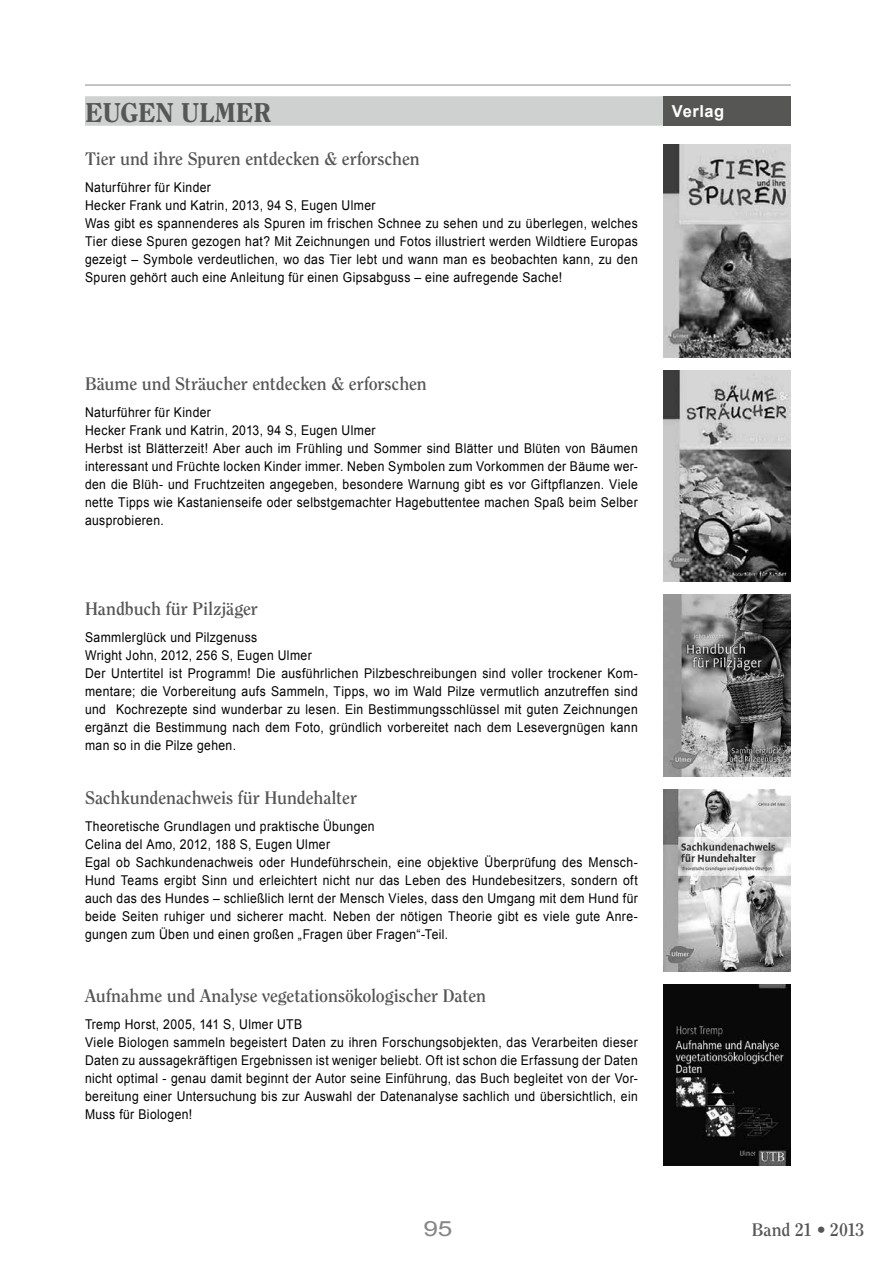
<style>
.page{position:relative;width:893px;height:1263px;background:#fff}
.page>*{position:absolute;margin:0;border:0;box-sizing:border-box;transform-origin:0 0}
.t1{font:800 27px "Clearface Std";letter-spacing:-.01em;color:#565655}
.t2{font:21px "Arial";color:#868786;scale:1.25 1}
.t3{font:700 18px "Clearface Std";letter-spacing:-.01em;color:#565655}
.t4{font:700 16.5px "Arial";letter-spacing:.03em;color:#fff}
.t5{font:13.5px/18px "Arial";letter-spacing:.03em;color:#000;scale:.9 1}
</style>
<div class="page">
<hr style="left:85px;top:84px;width:706px;height:2px;background:#b1b2b3">
<div style="left:85px;top:96px;width:578px;height:30px;background:#cfd0d0;border:1px solid #cfd0d0"></div>
<div style="left:663px;top:96px;width:128px;height:30px;background:#565655"></div>
<img style="left:663px;top:145px;width:128px;height:212px">
<img style="left:663px;top:370px;width:128px;height:211px">
<img style="left:663px;top:594px;width:128px;height:182px">
<img style="left:663px;top:789px;width:128px;height:182px">
<img style="left:663px;top:984px;width:128px;height:181px">
<h1 class="t1" style="left:85px;top:96px;width:188px">EUGEN ULMER</h1>
<p class="t4" style="left:672px;top:100px;width:54px">Verlag</p>
<h3 class="t3" style="left:85px;top:148px;width:336px">Tier und ihre Spuren entdecken &amp; erforschen</h3>
<p class="t5" style="left:85px;top:178px;width:616px">Naturführer für Kinder<br>Hecker Frank und Katrin, 2013, 94 S, Eugen Ulmer<br>Was gibt es spannenderes als Spuren im frischen Schnee zu sehen und zu überlegen, welches Tier diese Spuren gezogen hat? Mit Zeichnungen und Fotos illustriert werden Wildtiere Europas gezeigt – Symbole verdeutlichen, wo das Tier lebt und wann man es beobachten kann, zu den Spuren gehört auch eine Anleitung für einen Gipsabguss – eine aufregende Sache!</p>
<h3 class="t3" style="left:85px;top:373px;width:343px">Bäume und Sträucher entdecken &amp; erforschen</h3>
<p class="t5" style="left:85px;top:403px;width:616px">Naturführer für Kinder<br>Hecker Frank und Katrin, 2013, 94 S, Eugen Ulmer<br>Herbst ist Blätterzeit! Aber auch im Frühling und Sommer sind Blätter und Blüten von Bäumen interessant und Früchte locken Kinder immer. Neben Symbolen zum Vorkommen der Bäume wer&shy;den die Blüh- und Fruchtzeiten angegeben, besondere Warnung gibt es vor Giftpflanzen. Viele nette Tipps wie Kastanienseife oder selbstgemachter Hagebuttentee machen Spaß beim Selber ausprobieren.</p>
<h3 class="t3" style="left:85px;top:598px;width:174px">Handbuch für Pilzjäger</h3>
<p class="t5" style="left:85px;top:628px;width:616px">Sammlerglück und Pilzgenuss<br>Wright John, 2012, 256 S, Eugen Ulmer<br>Der Untertitel ist Programm! Die ausführlichen Pilzbeschreibungen sind voller trockener Kom&shy;mentare; die Vorbereitung aufs Sammeln, Tipps, wo im Wald Pilze vermutlich anzutreffen sind und Kochrezepte sind wunderbar zu lesen. Ein Bestimmungsschlüssel mit guten Zeichnungen ergänzt die Bestimmung nach dem Foto, gründlich vorbereitet nach dem Lesevergnügen kann man so in die Pilze gehen.</p>
<h3 class="t3" style="left:85px;top:787px;width:273px">Sachkundenachweis für Hundehalter</h3>
<p class="t5" style="left:85px;top:817px;width:616px">Theoretische Grundlagen und praktische Übungen<br>Celina del Amo, 2012, 188 S, Eugen Ulmer<br>Egal ob Sachkundenachweis oder Hundeführschein, eine objektive Überprüfung des Mensch-Hund Teams ergibt Sinn und erleichtert nicht nur das Leben des Hundebesitzers, sondern oft auch das des Hundes – schließlich lernt der Mensch Vieles, dass den Umgang mit dem Hund für beide Seiten ruhiger und sicherer macht. Neben der nötigen Theorie gibt es viele gute Anre&shy;gungen zum Üben und einen großen „Fragen über Fragen“-Teil.</p>
<h3 class="t3" style="left:85px;top:985px;width:403px">Aufnahme und Analyse vegetationsökologischer Daten</h3>
<p class="t5" style="left:85px;top:1015px;width:616px">Tremp Horst, 2005, 141 S, Ulmer UTB<br>Viele Biologen sammeln begeistert Daten zu ihren Forschungsobjekten, das Verarbeiten dieser Daten zu aussagekräftigen Ergebnissen ist weniger beliebt. Oft ist schon die Erfassung der Daten nicht optimal - genau damit beginnt der Autor seine Einführung, das Buch begleitet von der Vor&shy;bereitung einer Untersuchung bis zur Auswahl der Datenanalyse sachlich und übersichtlich, ein Muss für Biologen!</p>
<h2 class="t2" style="left:423px;top:1215px;width:25px">95</h2>
<h3 class="t3" style="left:752px;top:1219px;width:114px">Band 21 • 2013</h3>
</div>
